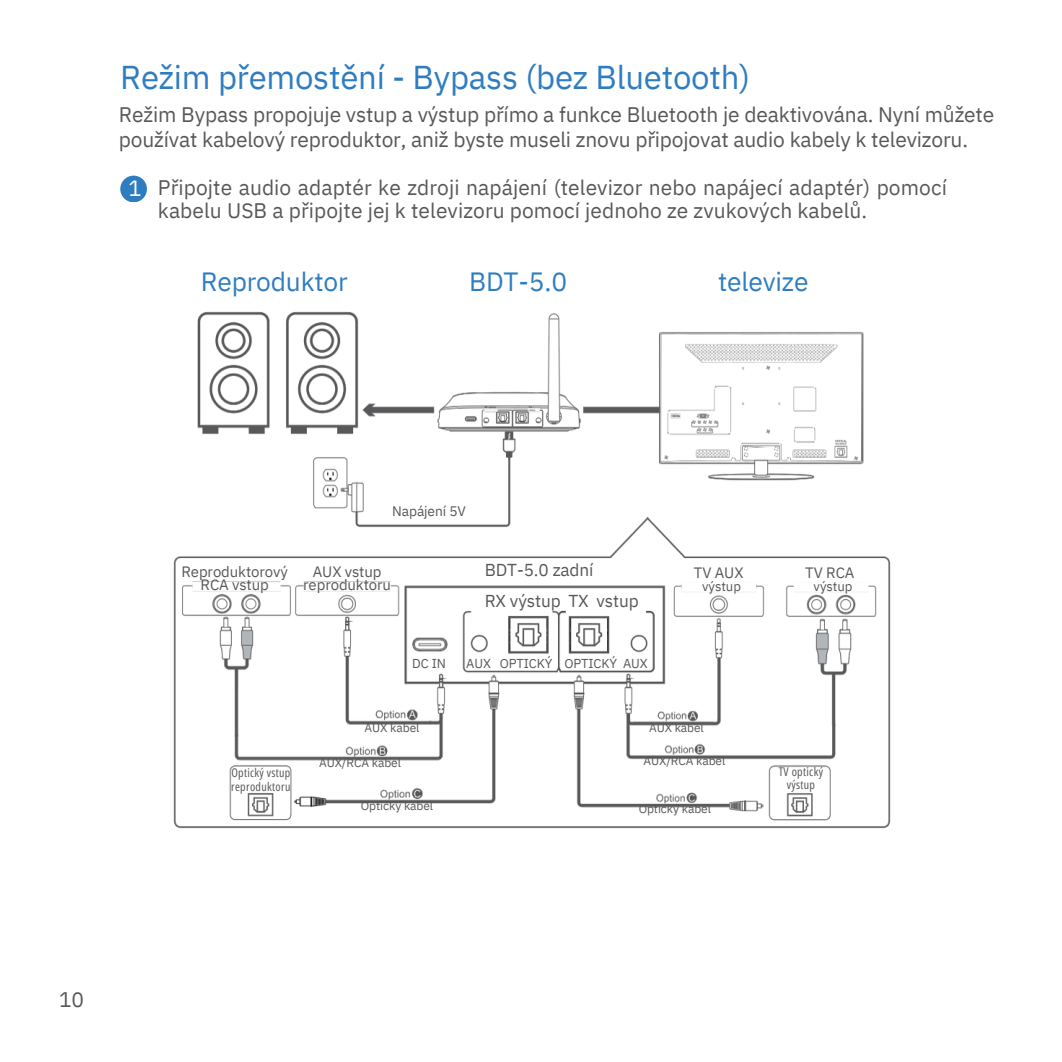
<style>
.page{position:relative;width:1062px;height:1062px;background:#fff}
.page>*{position:absolute;margin:0;border:0;box-sizing:border-box;transform-origin:0 0}
.t1{font:33px "IBM Plex Sans";letter-spacing:-.01em;color:#2f7dc1}
.t2{font:26.4px "IBM Plex Sans";letter-spacing:-.005em;color:#2f7dc1}
.t3{font:21.9px "IBM Plex Sans";color:#fff}
.t4{font:21px/24.6px "IBM Plex Sans";letter-spacing:-.01em;color:#58585a}
.t5{font:17.1px/31.5px "IBM Plex Sans";letter-spacing:-.005em;color:#58585a}
.t6{font:15px/13.5px "IBM Plex Sans";letter-spacing:-.005em;color:#58585a;text-align:center}
.t7{font:13.8px "IBM Plex Sans";letter-spacing:-.005em;color:#58585a}
.t8{font:13.2px "IBM Plex Sans";letter-spacing:-.005em;color:#58585a}
.t9{font:12.9px "IBM Plex Sans";letter-spacing:-.01em;color:#58585a}
.t10{font:12px "IBM Plex Sans";letter-spacing:-.005em;color:#58585a}
.t11{font:12px/13.5px "Open Sans Condensed";letter-spacing:.025em;color:#58585a}
</style>
<div class="page">
<div style="left:120px;top:176px;width:27px;height:26px;background:#2f7dc1;border-radius:50%"></div>
<img style="left:173px;top:311px;width:718px;height:518px">
<p class="t1" style="left:120px;top:55px;width:631px">Režim přemostění - Bypass (bez Bluetooth)</p>
<p class="t4" style="left:119px;top:102px;width:877px">Režim Bypass propojuje vstup a výstup přímo a funkce Bluetooth je deaktivována. Nyní můžete používat kabelový reproduktor, aniž byste museli znovu připojovat audio kabely k televizoru.</p>
<p class="t4" style="left:158px;top:176px;width:791px;line-height:22.5px">Připojte audio adaptér ke zdroji napájení (televizor nebo napájecí adaptér) pomocí kabelu USB a připojte jej k televizoru pomocí jednoho ze zvukových kabelů.</p>
<p class="t3" style="left:128px;top:174px;width:15px">1</p>
<p class="t2" style="left:201px;top:264px;width:149px">Reproduktor</p>
<p class="t2" style="left:469px;top:264px;width:100px">BDT-5.0</p>
<p class="t2" style="left:718px;top:264px;width:92px">televize</p>
<p class="t4" style="left:59px;top:987px;width:27px">10</p>
<p class="t7" style="left:392px;top:502px;width:75px">Napájení 5V</p>
<p class="t5" style="left:485px;top:553px;width:156px">BDT-5.0 zadní<br>RX výstup TX vstup</p>
<p class="t6" style="left:181px;top:564px;width:108px">Reproduktorový<br>RCA vstup</p>
<p class="t6" style="left:303px;top:564px;width:89px">AUX vstup reproduktoru</p>
<p class="t6" style="left:694px;top:565px;width:51px">TV AUX</p>
<p class="t6" style="left:805px;top:565px;width:51px">TV RCA</p>
<p class="t8" style="left:702px;top:578px;width:40px">výstup</p>
<p class="t8" style="left:814px;top:578px;width:40px">výstup</p>
<h5 class="t9" style="left:412px;top:654px;width:35px">DC IN</h5>
<p class="t9" style="left:466px;top:654px;width:183px">AUX OPTICKÝ OPTICKÝ AUX</p>
<h6 class="t10" style="left:365px;top:719px;width:56px">AUX kabel</h6>
<h6 class="t10" style="left:649px;top:720px;width:56px">AUX kabel</h6>
<p class="t10" style="left:643px;top:753px;width:83px">AUX/RCA kabel</p>
<p class="t10" style="left:319px;top:755px;width:83px">AUX/RCA kabel</p>
<p class="t11" style="left:231px;top:766px;width:61px">Optický vstup reproduktoru</p>
<p class="t11" style="left:779px;top:764px;width:46px;text-align:center">TV optický výstup</p>
<p class="t10" style="left:361px;top:797px;width:74px">Optický kabel</p>
<p class="t10" style="left:639px;top:801px;width:74px">Optický kabel</p>
</div>
